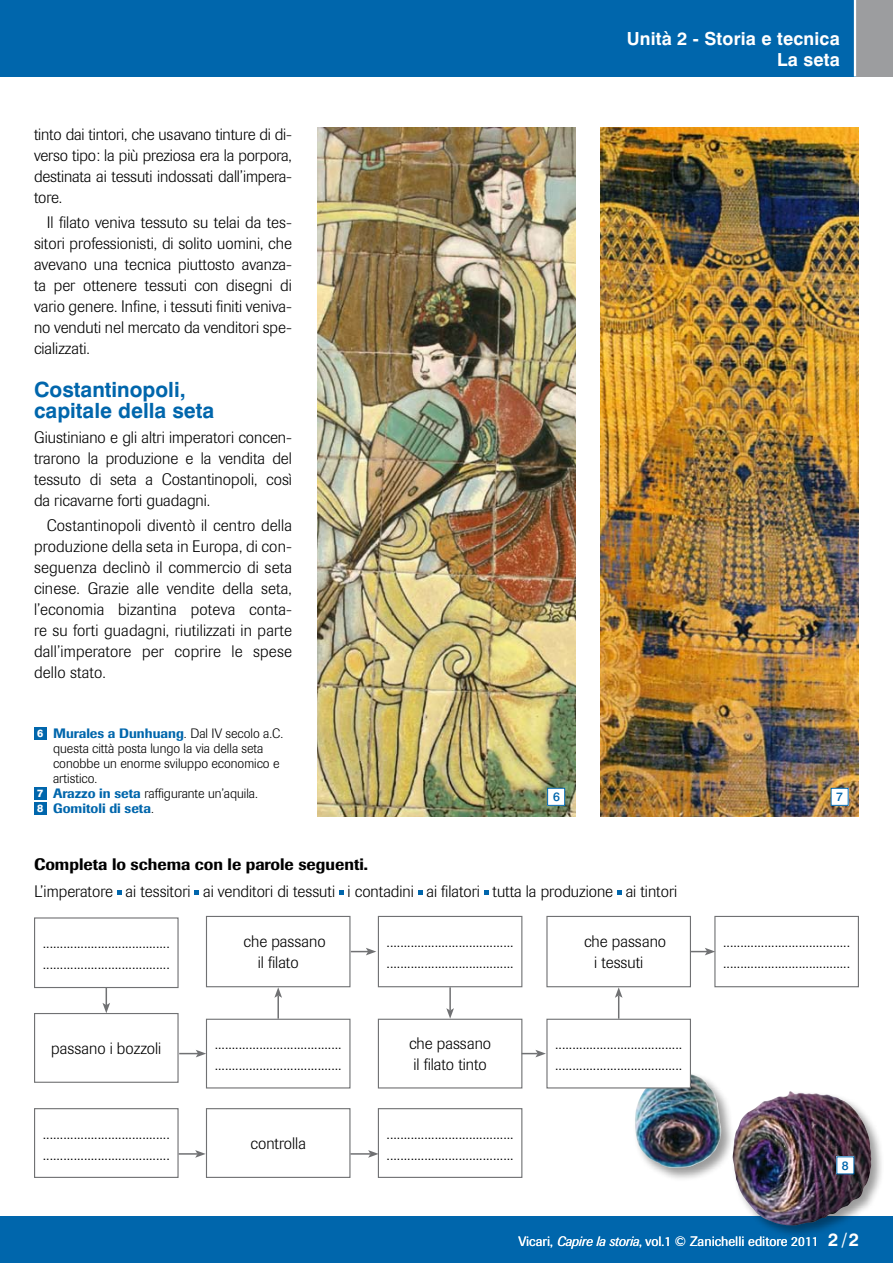
<style>
.page{position:relative;width:893px;height:1263px;background:#fff}
.page>*{position:absolute;margin:0;border:0;box-sizing:border-box;transform-origin:0 0}
.t1{font:700 21px/21px "Swiss 721 BT";color:#0066ac}
.t2{font:700 18px/21.6px "Swiss 721 BT";letter-spacing:.01em;color:#fff;text-align:right}
.t3{font:300 16.5px/21px "Imago";color:#000}
.t4{font:500 16.5px "Imago";color:#000}
.t5{font:300 13.5px "Imago";color:#000}
.t6{font:13.5px "Imago";color:#fff}
.t7{font:500 13.5px "Imago";color:#0066ac}
.t8{font:500 12.3px "Swiss 721 BT";color:#0066ac}
.s1{font-family:"Swiss 721 BT";font-weight:800;font-size:10.5px;color:#fff}
.s2{font-weight:300;color:#000}
.s3{font-weight:500;color:#0066ac}
.s4{font-style:italic}
.s5{font-family:"Swiss 721 BT";font-weight:700;font-size:18px}
</style>
<div class="page">
<div style="left:0;top:1216px;width:893px;height:47px;background:#0066ac"></div>
<div style="left:0;top:0;width:893px;height:77px;background:#0066ac"></div>
<div style="left:856px;top:0;width:37px;height:77px;background:#9c9d9f"></div>
<hr style="left:854px;top:0;width:2px;height:77px;background:#fff">
<div style="left:730px;top:1088px;width:155px;height:151px;background:#000;opacity:.4"></div>
<img style="left:732px;top:1091px;width:140px;height:135px">
<img style="left:601px;top:128px;width:258px;height:688px">
<div style="left:831px;top:788px;width:17px;height:17px;background:#fff"></div>
<div style="left:837px;top:1157px;width:17px;height:17px;background:#fff"></div>
<div style="left:34px;top:727px;width:13px;height:12px;background:#0066ac"></div>
<div style="left:34px;top:787px;width:13px;height:12px;background:#0066ac"></div>
<div style="left:34px;top:802px;width:13px;height:12px;background:#0066ac"></div>
<img style="left:317px;top:128px;width:258px;height:688px">
<div style="left:633px;top:1070px;width:102px;height:111px;background:#000;opacity:.4"></div>
<img style="left:634px;top:1072px;width:87px;height:97px">
<svg style="left:117px;top:890px;width:5px;height:4px"></svg>
<svg style="left:195px;top:890px;width:4px;height:4px"></svg>
<svg style="left:339px;top:890px;width:4px;height:4px"></svg>
<svg style="left:418px;top:890px;width:4px;height:4px"></svg>
<svg style="left:484px;top:890px;width:4px;height:4px"></svg>
<svg style="left:617px;top:890px;width:5px;height:4px"></svg>
<div style="left:34px;top:917px;width:145px;height:71px;border:1px solid #707173"></div>
<div style="left:34px;top:1013px;width:145px;height:70px;border:1px solid #707173"></div>
<div style="left:206px;top:916px;width:144px;height:71px;border:1px solid #707173"></div>
<div style="left:378px;top:916px;width:144px;height:71px;border:1px solid #707173"></div>
<div style="left:206px;top:1019px;width:144px;height:69px;border:1px solid #707173"></div>
<div style="left:206px;top:1108px;width:144px;height:70px;border:1px solid #707173"></div>
<div style="left:378px;top:1108px;width:144px;height:70px;border:1px solid #707173"></div>
<div style="left:34px;top:1108px;width:145px;height:70px;border:1px solid #707173"></div>
<div style="left:378px;top:1019px;width:144px;height:69px;border:1px solid #707173"></div>
<div style="left:547px;top:1019px;width:143px;height:69px;background:#fff"></div>
<div style="left:546px;top:1019px;width:145px;height:69px;border:1px solid #707173"></div>
<div style="left:546px;top:916px;width:145px;height:71px;border:1px solid #707173"></div>
<div style="left:714px;top:916px;width:145px;height:71px;border:1px solid #707173"></div>
<svg style="left:102px;top:988px;width:8px;height:25px"></svg>
<svg style="left:179px;top:1050px;width:27px;height:7px"></svg>
<svg style="left:351px;top:948px;width:25px;height:7px"></svg>
<svg style="left:179px;top:1150px;width:27px;height:8px"></svg>
<hr style="left:350px;top:1153px;width:20px;height:2px;background:#707173">
<svg style="left:368px;top:1150px;width:11px;height:8px"></svg>
<svg style="left:522px;top:1050px;width:24px;height:7px"></svg>
<svg style="left:691px;top:948px;width:24px;height:7px"></svg>
<hr style="left:277px;top:995px;width:2px;height:24px;background:#707173">
<svg style="left:274px;top:987px;width:8px;height:11px"></svg>
<hr style="left:449px;top:987px;width:2px;height:23px;background:#707173">
<svg style="left:446px;top:1008px;width:8px;height:11px"></svg>
<svg style="left:615px;top:987px;width:7px;height:32px"></svg>
<div style="left:548px;top:788px;width:17px;height:17px;background:#fff"></div>
<div style="left:547px;top:788px;width:18px;height:17px;border:1px solid #0066ac"></div>
<p class="t3" style="left:34px;top:124px;width:259px;text-align:justify">tinto dai tintori, che usavano tinture di di&shy;verso tipo: la più preziosa era la porpora, destinata ai tessuti indossati dall’impera&shy;tore.</p>
<p class="t3" style="left:34px;top:212px;width:259px;text-align:justify;text-indent:13px">Il filato veniva tessuto su telai da tes&shy;sitori professionisti, di solito uomini, che avevano una tecnica piuttosto avanza&shy;ta per ottenere tessuti con disegni di vario genere. Infine, i tessuti finiti veniva&shy;no venduti nel mercato da venditori spe&shy;cializzati.</p>
<p class="t1" style="left:34px;top:379px;width:182px">Costantinopoli, capitale della seta</p>
<p class="t3" style="left:34px;top:427px;width:259px;text-align:justify">Giustiniano e gli altri imperatori concen&shy;trarono la produzione e la vendita del tessuto di seta a Costantinopoli, così da ricavarne forti guadagni.</p>
<p class="t3" style="left:34px;top:515px;width:259px;text-align:justify;text-indent:13px">Costantinopoli diventò il centro della produzione della seta in Europa, di con&shy;seguenza declinò il commercio di seta cinese. Grazie alle vendite della seta, l’economia bizantina poteva conta&shy;re su forti guadagni, riutilizzati in parte dall’imperatore per coprire le spese dello stato.</p>
<p class="t7" style="left:37px;top:725px;width:247px"><span class="s1">6</span> Murales a Dunhuang<span class="s2">. Dal IV secolo a.C.</span></p>
<p class="t5" style="left:53px;top:741px;width:212px">questa città posta lungo la via della seta</p>
<p class="t5" style="left:53px;top:756px;width:228px">conobbe un enorme sviluppo economico e</p>
<p class="t5" style="left:53px;top:771px;width:46px">artistico.</p>
<p class="t5" style="left:37px;top:786px;width:222px"><span class="s1">7</span> <span class="s3">Arazzo in seta</span> raffigurante un’aquila.</p>
<p class="t7" style="left:37px;top:800px;width:118px"><span class="s1">8</span> Gomitoli di seta<span class="s2">.</span></p>
<p class="t2" style="left:627px;top:27px;width:215px">Unità 2 - Storia e tecnica<br>La seta</p>
<p class="t8" style="left:553px;top:789px;width:8px">6</p>
<p class="t8" style="left:836px;top:789px;width:8px">7</p>
<p class="t4" style="left:34px;top:854px;width:336px">Completa lo schema con le parole seguenti.</p>
<p class="t3" style="left:34px;top:881px;width:645px">L’imperatore ai tessitori ai venditori di tessuti i contadini ai filatori tutta la produzione ai tintori</p>
<p class="t3" style="left:43px;top:932px;width:128px">..................................... .....................................</p>
<p class="t3" style="left:51px;top:1038px;width:111px">passano i bozzoli</p>
<p class="t3" style="left:43px;top:1123px;width:128px">..................................... .....................................</p>
<p class="t3" style="left:258px;top:931px;width:69px;text-indent:-14px">che passano il filato</p>
<p class="t3" style="left:387px;top:931px;width:128px">..................................... .....................................</p>
<p class="t3" style="left:594px;top:931px;width:74px;text-indent:-10px">che passano i tessuti</p>
<p class="t3" style="left:723px;top:931px;width:128px">..................................... .....................................</p>
<p class="t3" style="left:215px;top:1033px;width:128px">..................................... .....................................</p>
<p class="t3" style="left:409px;top:1033px;width:84px">che passano il filato tinto</p>
<p class="t3" style="left:555px;top:1033px;width:128px">..................................... .....................................</p>
<p class="t3" style="left:251px;top:1133px;width:57px">controlla</p>
<p class="t3" style="left:387px;top:1123px;width:128px">..................................... .....................................</p>
<p class="t8" style="left:842px;top:1158px;width:8px">8</p>
<p class="t6" style="left:518px;top:1233px;width:342px">Vicari, <span class="s4">Capire la storia</span>, vol.1 © Zanichelli editore 2011 <span class="s5">2 / 2</span></p>
</div>
